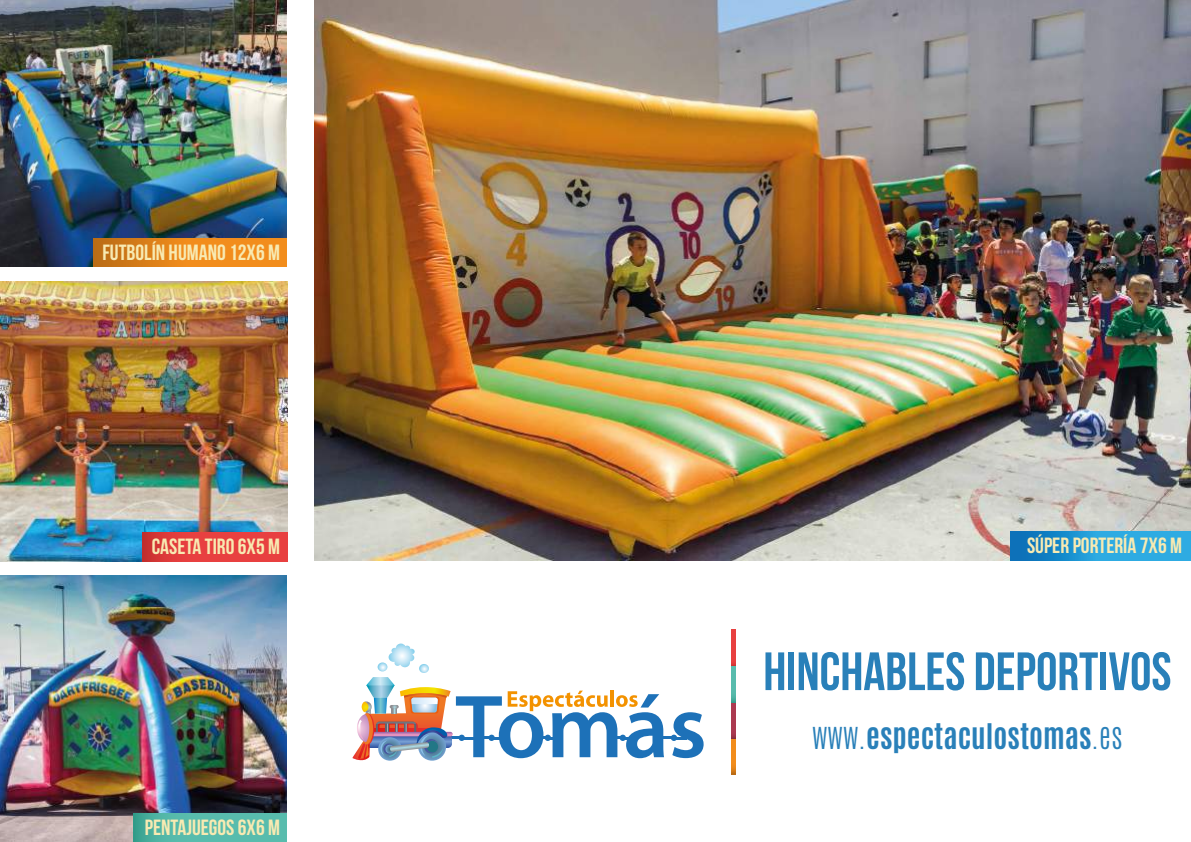
<style>
.page{position:relative;width:1191px;height:842px;background:#fff}
.page>*{position:absolute;margin:0;border:0;box-sizing:border-box;transform-origin:0 0}
.t1{font:700 53.8px "Bebas Neue";color:#2980b9}
.t2{font:700 29.4px "Antonio";color:#2980b9}
.t3{font:22px "Bebas Neue";color:#f8eab2}
.s1{font-weight:300}
</style>
<div class="page">
<img style="left:314px;top:0;width:877px;height:560px">
<img style="left:0;top:0;width:286px;height:267px">
<img style="left:0;top:282px;width:287px;height:279px">
<img style="left:0;top:575px;width:286px;height:267px">
<svg style="left:731px;top:738px;width:4px;height:37px"></svg>
<svg style="left:731px;top:702px;width:4px;height:36px"></svg>
<svg style="left:731px;top:666px;width:4px;height:36px"></svg>
<hr style="left:731px;top:630px;width:4px;height:36px;background:#e84040">
<svg style="left:352px;top:643px;width:351px;height:118px"></svg>
<svg style="left:94px;top:238px;width:192px;height:29px;background:#e4841a"></svg>
<svg style="left:143px;top:533px;width:144px;height:28px;background:#e33d3d"></svg>
<svg style="left:133px;top:814px;width:153px;height:28px;background:#53b8a8"></svg>
<svg style="left:1011px;top:532px;width:180px;height:28px;background:#2299d5"></svg>
<p class="t3" style="left:102px;top:240px;width:179px">FUTBOLÍN HUMANO 12X6 M</p>
<p class="t3" style="left:152px;top:535px;width:130px">CASETA TIRO 6X5 M</p>
<p class="t3" style="left:145px;top:815px;width:137px">PENTAJUEGOS 6X6 M</p>
<p class="t3" style="left:1027px;top:534px;width:156px">SÚPER PORTERÍA 7X6 M</p>
<h1 class="t1" style="left:763px;top:642px;width:410px">HINCHABLES DEPORTIVOS</h1>
<h2 class="t2" style="left:812px;top:714px;width:312px"><span class="s1">WWW.</span>espectaculostomas<span class="s1">.ES</span></h2>
</div>
